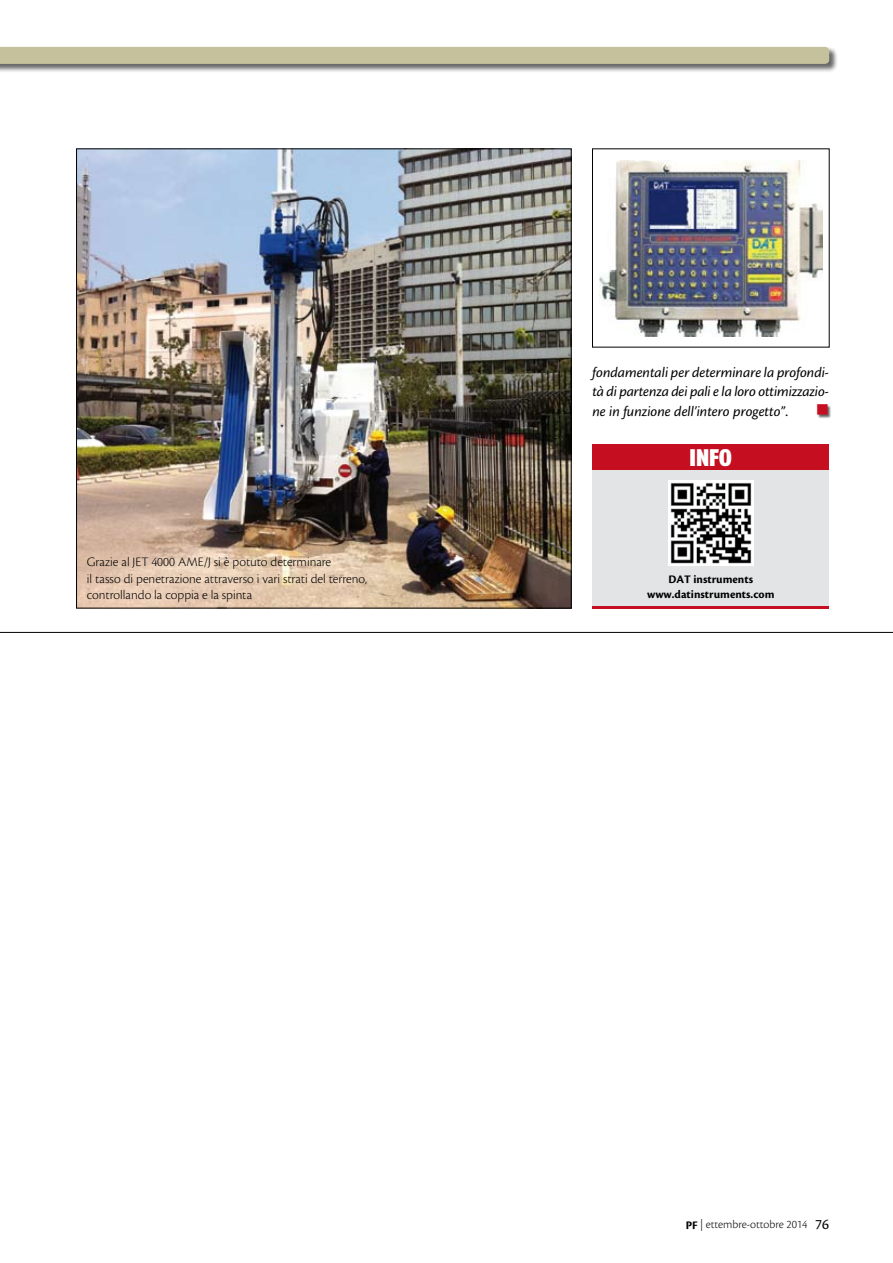
<style>
.page{position:relative;width:893px;height:1263px;background:#fff}
.page>*{position:absolute;margin:0;border:0;box-sizing:border-box;transform-origin:0 0}
.t1{font:900 24px "Fago Co";color:#fff}
.t2{font:18px "Wingdings";color:#c50e1f}
.t3{font:italic 15px/19.5px "Cronos Pro";color:#000;text-align:justify}
.t4{font:300 13.5px/16.5px "Cronos Pro";color:#000}
.t5{font:700 12px/15px "Cronos Pro";color:#000;text-align:center}
.t6{font:300 12px "Cronos Pro";letter-spacing:-.005em;color:#000}
.s1{font-style:normal}
.s2{font-weight:700}
.s3{font-weight:400;font-size:15px}
</style>
<div class="page">
<div style="left:0;top:46px;width:844px;height:33px;background:#000;opacity:.6"></div>
<div style="left:0;top:47px;width:829px;height:17px;background:#c6c19d"></div>
<hr style="left:0;top:632px;width:893px;height:1px;background:#000">
<div style="left:592px;top:470px;width:237px;height:137px;background:#e3e4e5"></div>
<div style="left:592px;top:444px;width:237px;height:26px;background:#c50e1f"></div>
<hr style="left:592px;top:606px;width:237px;height:3px;background:#c50e1f">
<img style="left:668px;top:480px;width:85px;height:86px">
<img style="left:78px;top:151px;width:491px;height:455px">
<img style="left:599px;top:161px;width:224px;height:176px">
<div style="left:817px;top:405px;width:48px;height:28px;background:#000;opacity:.6"></div>
<p class="t4" style="left:87px;top:554px;width:282px">Grazie al JET 4000 AME/J si è potuto determinare<br>il tasso di penetrazione attraverso i vari strati del terreno, controllando la coppia e la spinta</p>
<p class="t3" style="left:592px;top:363px;width:238px">fondamentali per determinare la profondi&shy;tà di partenza dei pali e la loro ottimizzazio&shy;ne in funzione dell’intero progetto”<span class="s1">.</span></p>
<h2 class="t2" style="left:816px;top:400px;width:15px">■</h2>
<h1 class="t1" style="left:689px;top:443px;width:44px">INFO</h1>
<p class="t5" style="left:647px;top:572px;width:129px">DAT instruments www.datinstruments.com</p>
<p class="t6" style="left:686px;top:1217px;width:145px"><span class="s2">PF</span> | ettembre-ottobre 2014 <span class="s3">76</span></p>
</div>
